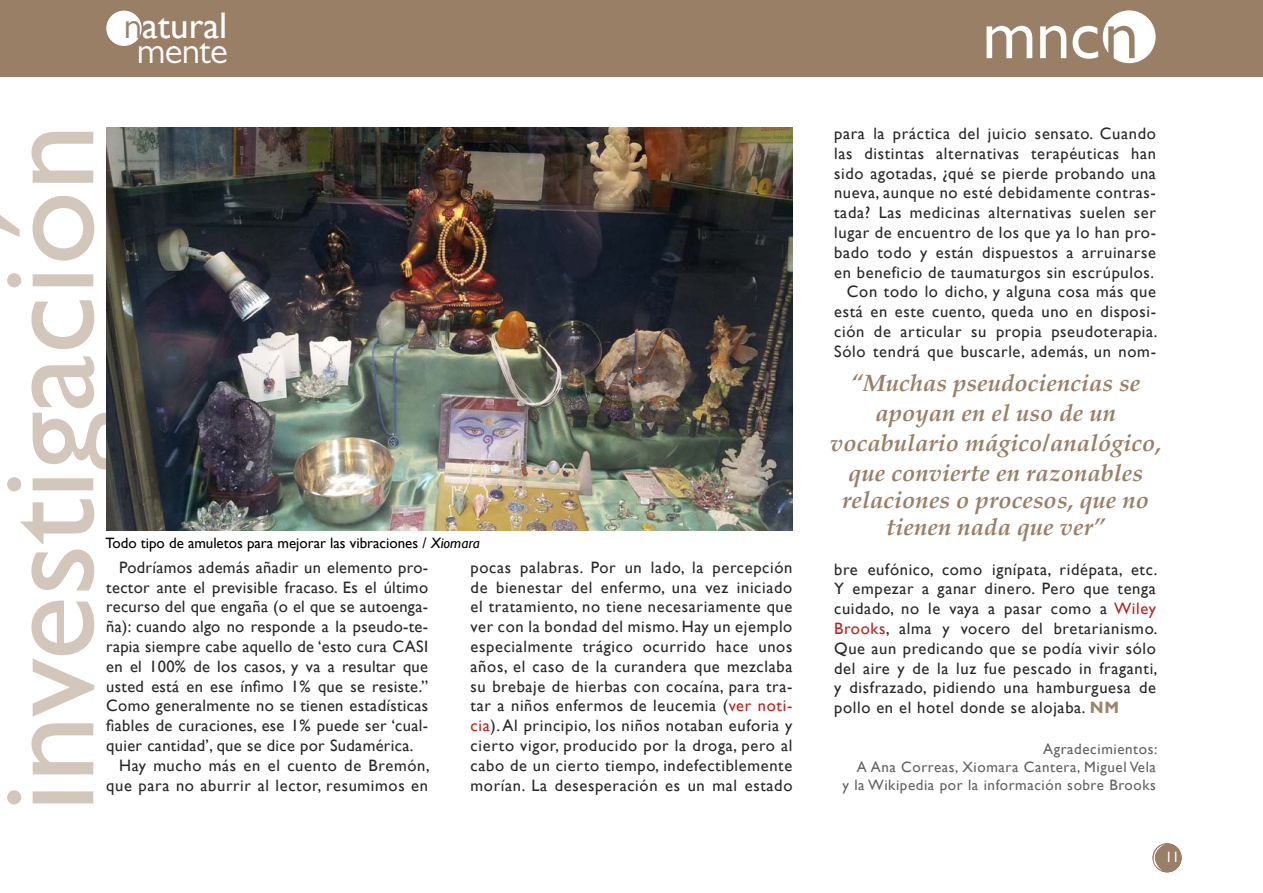
<style>
.page{position:relative;width:1263px;height:893px;background:#fff}
.page>*{position:absolute;margin:0;border:0;box-sizing:border-box;transform-origin:0 0}
.t1{font:135px "Gill Sans";color:#d3c7bb}
.t2{font:37.05px "Gill Sans";color:#fff}
.t3{font:37.05px "Gill Sans MT Pro";letter-spacing:-.02em;color:#fff}
.t4{font:italic 700 24px/30px "Palatino";color:#997f66;text-align:center}
.t5{font:16.5px/19.8px "Gill Sans";letter-spacing:.04em;color:#292829;text-align:justify}
.t6{font:16.5px "Gill Sans";letter-spacing:.02em;color:#292829}
.t7{font:15px/18px "Gill Sans";letter-spacing:.04em;color:#616264;text-align:right}
.t8{font:15px "Gill Sans";color:#000}
.t9{font:15px "Gill Sans";color:#fff;scale:.9 1}
.s1{font-family:"Gill Sans MT Pro";color:#b5121b}
.s2{font-style:italic}
.s3{color:#b82320}
.s4{font-weight:700;color:#9d846b}
</style>
<div class="page">
<div style="left:1153px;top:844px;width:28px;height:28px;background:#997f66;border-radius:50%"></div>
<div style="left:1152px;top:843px;width:29px;height:29px;border:2px solid #997f66;border-radius:50%"></div>
<svg style="left:1152px;top:844px;width:13px;height:27px"></svg>
<div style="left:0;top:0;width:1263px;height:77px;background:#997f66"></div>
<div style="left:107px;top:11px;width:34px;height:34px;background:#fff;border-radius:50%"></div>
<div style="left:106px;top:11px;width:36px;height:35px;border:2px solid #fff;border-radius:50%"></div>
<svg style="left:986px;top:26px;width:46px;height:32px"></svg>
<svg style="left:1040px;top:26px;width:26px;height:32px"></svg>
<svg style="left:1072px;top:10px;width:83px;height:53px"></svg>
<img style="left:106px;top:128px;width:686px;height:402px">
<h2 class="t2" style="left:124px;top:4px;width:105px"><span class="s1">n</span>atural</h2>
<h2 class="t3" style="left:137px;top:28px;width:93px">mente</h2>
<h1 class="t1" style="left:-31px;top:812px;width:690px;rotate:-90deg">investigación</h1>
<p class="t8" style="left:106px;top:534px;width:376px">Todo tipo de amuletos para mejorar las vibraciones / <span class="s2">Xiomara</span></p>
<p class="t6" style="left:119px;top:558px;width:311px">Podríamos además añadir un elemento pro-</p>
<p class="t6" style="left:106px;top:577px;width:323px">tector ante el previsible fracaso. Es el último</p>
<p class="t6" style="left:106px;top:597px;width:323px">recurso del que engaña (o el que se autoenga-</p>
<p class="t6" style="left:106px;top:617px;width:323px">ña): cuando algo no responde a la pseudo-te-</p>
<p class="t6" style="left:106px;top:637px;width:323px">rapia siempre cabe aquello de ‘esto cura CASI</p>
<p class="t6" style="left:106px;top:657px;width:323px">en el 100% de los casos, y va a resultar que</p>
<p class="t6" style="left:106px;top:676px;width:323px">usted está en ese ínfimo 1% que se resiste.”</p>
<p class="t6" style="left:106px;top:696px;width:323px">Como generalmente no se tienen estadísticas</p>
<p class="t6" style="left:106px;top:716px;width:323px">fiables de curaciones, ese 1% puede ser ‘cual-</p>
<p class="t6" style="left:106px;top:736px;width:308px">quier cantidad’, que se dice por Sudamérica.</p>
<p class="t5" style="left:119px;top:756px;width:312px">Hay mucho más en el cuento de Bremón,</p>
<p class="t5" style="left:106px;top:775px;width:323px">que para no aburrir al lector, resumimos en</p>
<p class="t5" style="left:471px;top:558px;width:323px">pocas palabras. Por un lado, la percepción de bienestar del enfermo, una vez iniciado el tratamiento, no tiene necesariamente que ver con la bondad del mismo. Hay un ejemplo especialmente trágico ocurrido hace unos años, el caso de la curandera que mezclaba su brebaje de hierbas con cocaína, para tra&shy;tar a niños enfermos de leucemia (<span class="s3">ver noti&shy;cia</span>). Al principio, los niños notaban euforia y cierto vigor, producido por la droga, pero al cabo de un cierto tiempo, indefectiblemente morían. La desesperación es un mal estado</p>
<p class="t5" style="left:834px;top:124px;width:325px;text-align:right">para la práctica del juicio sensato. Cuando las distintas alternativas terapéuticas han sido agotadas, ¿qué se pierde probando una nueva, aunque no esté debidamente contras&shy;tada? Las medicinas alternativas suelen ser lugar de encuentro de los que ya lo han pro&shy;bado todo y están dispuestos a arruinarse en beneficio de taumaturgos sin escrúpulos.<br>Con todo lo dicho, y alguna cosa más que está en este cuento, queda uno en disposi&shy;ción de articular su propia pseudoterapia.<br>Sólo tendrá que buscarle, además, un nom-</p>
<h3 class="t4" style="left:830px;top:368px;width:333px">“Muchas pseudociencias se apoyan en el uso de un vocabulario mágico/analógico, que convierte en razonables</h3>
<h3 class="t4" style="left:842px;top:486px;width:308px;line-height:27px">relaciones o procesos, que no tienen nada que ver”</h3>
<p class="t5" style="left:834px;top:559px;width:325px">bre eufónico, como ignípata, ridépata, etc.<br>Y empezar a ganar dinero. Pero que tenga cuidado, no le vaya a pasar como a <span class="s3">Wiley Brooks</span>, alma y vocero del bretarianismo.<br>Que aun predicando que se podía vivir sólo del aire y de la luz fue pescado in fraganti, y disfrazado, pidiendo una hamburguesa de pollo en el hotel donde se alojaba. <span class="s4">NM</span></p>
<p class="t7" style="left:842px;top:740px;width:316px">Agradecimientos:<br>A Ana Correas, Xiomara Cantera, Miguel Vela<br>y la Wikipedia por la información sobre Brooks</p>
<p class="t9" style="left:1165px;top:849px;width:16px">11</p>
</div>
